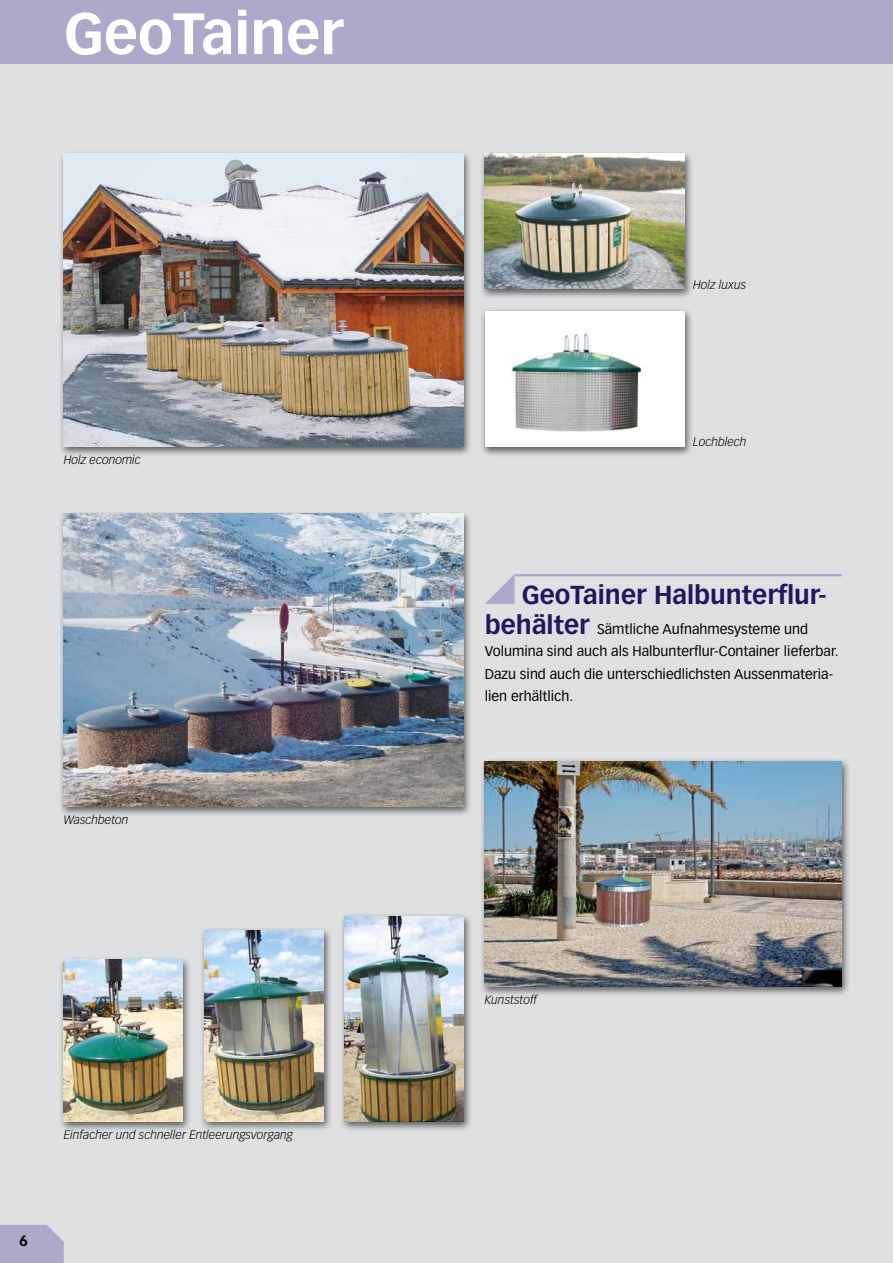
<style>
.page{position:relative;width:893px;height:1263px;background:#dfe0e2}
.page>*{position:absolute;margin:0;border:0;box-sizing:border-box;transform-origin:0 0}
.t1{font:700 57.15px "Vectora LT Pro";color:#fff}
.t2{font:700 25.5px "Vectora LT Pro";color:#221661}
.t3{font:700 15px "Vectora LT Pro";color:#000}
.t4{font:13.8px/22.5px "Vectora LT Pro";color:#000}
.t5{font:italic 300 12px "Vectora LT Pro";color:#000}
.s1{font-weight:700;font-size:25.5px;color:#221661}
</style>
<div class="page">
<svg style="left:0;top:1225px;width:64px;height:38px"></svg>
<div style="left:0;top:0;width:893px;height:64px;background:#aea8ca"></div>
<hr style="left:514px;top:574px;width:328px;height:2px;background:#aea8ca">
<svg style="left:485px;top:575px;width:29px;height:29px"></svg>
<div style="left:59px;top:150px;width:414px;height:307px;background:#000;opacity:.6"></div>
<img style="left:64px;top:154px;width:399px;height:292px">
<div style="left:479px;top:151px;width:215px;height:149px;background:#000;opacity:.6"></div>
<img style="left:485px;top:154px;width:200px;height:135px">
<div style="left:59px;top:511px;width:414px;height:306px;background:#000;opacity:.6"></div>
<img style="left:64px;top:514px;width:399px;height:292px">
<div style="left:479px;top:308px;width:215px;height:149px;background:#000;opacity:.6"></div>
<div style="left:485px;top:311px;width:200px;height:135px;background:#fff"></div>
<img style="left:510px;top:333px;width:132px;height:99px">
<div style="left:480px;top:758px;width:371px;height:239px;background:#000;opacity:.6"></div>
<img style="left:485px;top:761px;width:357px;height:225px">
<div style="left:59px;top:956px;width:133px;height:176px;background:#000;opacity:.6"></div>
<img style="left:64px;top:960px;width:119px;height:161px">
<div style="left:199px;top:927px;width:133px;height:205px;background:#000;opacity:.6"></div>
<img style="left:204px;top:930px;width:119px;height:191px">
<div style="left:340px;top:913px;width:133px;height:219px;background:#000;opacity:.6"></div>
<img style="left:344px;top:916px;width:119px;height:205px">
<h1 class="t1" style="left:64px;top:-1px;width:281px">GeoTainer</h1>
<p class="t5" style="left:64px;top:453px;width:79px">Holz economic</p>
<p class="t5" style="left:64px;top:813px;width:66px">Waschbeton</p>
<p class="t5" style="left:64px;top:1128px;width:231px">Einfacher und schneller Entleerungsvorgang</p>
<p class="t3" style="left:19px;top:1231px;width:10px">6</p>
<p class="t5" style="left:693px;top:277px;width:55px">Holz luxus</p>
<p class="t5" style="left:693px;top:435px;width:55px">Lochblech</p>
<h2 class="t2" style="left:522px;top:579px;width:306px">GeoTainer Halbunterflur-</h2>
<p class="t4" style="left:485px;top:618px;width:355px"><span class="s1">behälter</span> Sämtliche Aufnahmesysteme und Volumina sind auch als Halbunterflur-Container lieferbar.<br>Dazu sind auch die unterschiedlichsten Aussenmateria&shy;lien erhältlich.</p>
<p class="t5" style="left:485px;top:993px;width:54px">Kunststoff</p>
</div>
